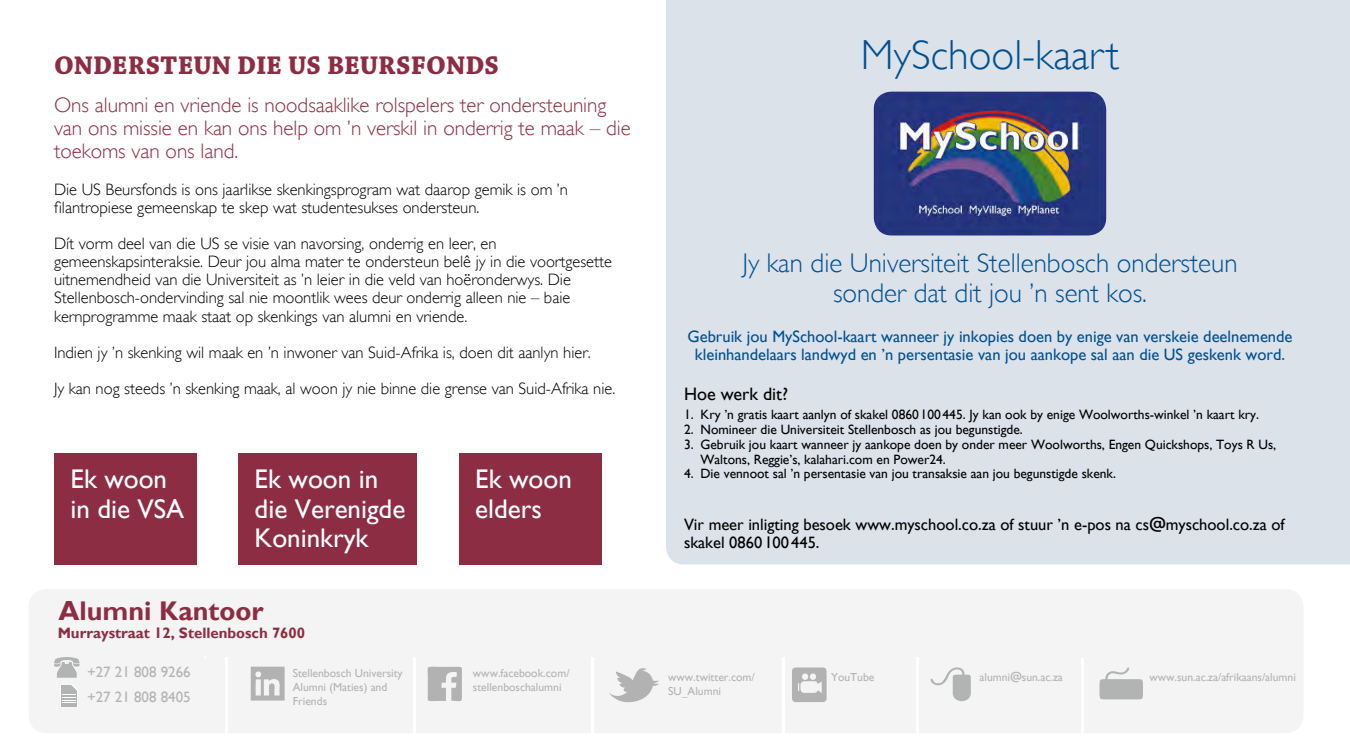
<style>
.page{position:relative;width:1350px;height:750px;background:#fff}
.page>*{position:absolute;margin:0;border:0;box-sizing:border-box;transform-origin:0 0}
.t1{font:300 42px "Gill Sans";color:#005092}
.t2{font:300 27px/29.7px "Gill Sans";color:#005092;text-align:center}
.t3{font:27px/29.7px "Gill Sans";color:#fff}
.t4{font:700 27px "Chaparral Pro";color:#8d2d43}
.t5{font:700 27px "Gill Sans";color:#8d2d43}
.t6{font:300 21px/23.1px "Gill Sans";color:#8d2d43}
.t7{font:18px "Gill Sans";color:#000}
.t8{font:300 16.5px/18.1px "Gill Sans";color:#000}
.t9{font:16.5px/18.1px "Gill Sans";color:#005092;text-align:center}
.t10{font:16.5px/18.1px "Gill Sans";color:#000}
.t11{font:700 15px "Gill Sans";color:#8d2d43}
.t12{font:15px/25.5px "Gill Sans";color:#b2b3b3}
.t13{font:13.5px/14.9px "Gill Sans";color:#000}
.t14{font:11.7px/14px "Gill Sans";color:#b2b3b3}
</style>
<div class="page">
<div style="left:666px;top:0;width:684px;height:564px;background:#dce2e9"></div>
<img style="left:874px;top:92px;width:232px;height:144px">
<div style="left:28px;top:589px;width:1276px;height:144px;background:#f4f4f4;border-radius:18px"></div>
<div style="left:54px;top:453px;width:142px;height:111px;background:#8d2d43"></div>
<div style="left:459px;top:453px;width:142px;height:111px;background:#8d2d43"></div>
<div style="left:238px;top:453px;width:179px;height:111px;background:#8d2d43"></div>
<hr style="left:592px;top:657px;width:2px;height:93px;background:#fff">
<hr style="left:782px;top:657px;width:2px;height:93px;background:#fff">
<hr style="left:916px;top:657px;width:2px;height:93px;background:#fff">
<hr style="left:414px;top:658px;width:2px;height:92px;background:#fff">
<svg style="left:427px;top:666px;width:35px;height:35px"></svg>
<svg style="left:609px;top:668px;width:50px;height:34px"></svg>
<svg style="left:250px;top:667px;width:35px;height:34px"></svg>
<svg style="left:1100px;top:667px;width:43px;height:32px"></svg>
<hr style="left:1081px;top:659px;width:2px;height:91px;background:#fff">
<svg style="left:54px;top:657px;width:26px;height:51px"></svg>
<hr style="left:225px;top:657px;width:2px;height:93px;background:#fff">
<svg style="left:931px;top:667px;width:40px;height:34px"></svg>
<svg style="left:792px;top:668px;width:35px;height:34px"></svg>
<h2 class="t4" style="left:54px;top:50px;width:447px">ONDERSTEUN DIE US BEURSFONDS</h2>
<p class="t6" style="left:54px;top:93px;width:578px">Ons alumni en vriende is noodsaaklike rolspelers ter ondersteuning van ons missie en kan ons help om ’n verskil in onderrig te maak – die toekoms van ons land.</p>
<p class="t8" style="left:54px;top:180px;width:515px">Die US Beursfonds is ons jaarlikse skenkingsprogram wat daarop gemik is om ’n filantropiese gemeenskap te skep wat studentesukses ondersteun.</p>
<p class="t8" style="left:54px;top:234px;width:560px">Dít vorm deel van die US se visie van navorsing, onderrig en leer, en gemeenskapsinteraksie. Deur jou alma mater te ondersteun belê jy in die voortgesette uitnemendheid van die Universiteit as ’n leier in die veld van hoëronderwys. Die Stellenbosch-ondervinding sal nie moontlik wees deur onderrig alleen nie – baie kernprogramme maak staat op skenkings van alumni en vriende.</p>
<p class="t8" style="left:54px;top:334px;width:563px;line-height:36.3px">Indien jy ’n skenking wil maak en ’n inwoner van Suid-Afrika is, doen dit aanlyn hier.<br>Jy kan nog steeds ’n skenking maak, al woon jy nie binne die grense van Suid-Afrika nie.</p>
<h2 class="t3" style="left:70px;top:464px;width:115px">Ek woon in die VSA</h2>
<h2 class="t3" style="left:475px;top:464px;width:98px">Ek woon elders</h2>
<h2 class="t3" style="left:255px;top:464px;width:152px">Ek woon in die Verenigde<br>Koninkryk</h2>
<h2 class="t5" style="left:58px;top:595px;width:207px">Alumni Kantoor</h2>
<p class="t11" style="left:58px;top:624px;width:249px">Murraystraat 12, Stellenbosch 7600</p>
<h1 class="t1" style="left:861px;top:31px;width:260px">MySchool-kaart</h1>
<h2 class="t2" style="left:742px;top:248px;width:497px">Jy kan die Universiteit Stellenbosch ondersteun sonder dat dit jou ’n sent kos.</h2>
<p class="t9" style="left:688px;top:328px;width:606px">Gebruik jou MySchool-kaart wanneer jy inkopies doen by enige van verskeie deelnemende kleinhandelaars landwyd en ’n persentasie van jou aankope sal aan die US geskenk word.</p>
<p class="t7" style="left:684px;top:383px;width:106px">Hoe werk dit?</p>
<p class="t13" style="left:684px;top:407px;width:577px">1. Kry ’n gratis kaart aanlyn of skakel 0860100445. Jy kan ook by enige Woolworths-winkel ’n kaart kry.</p>
<p class="t13" style="left:684px;top:422px;width:340px">2. Nomineer die Universiteit Stellenbosch as jou begunstigde.</p>
<p class="t13" style="left:700px;top:437px;width:577px;text-indent:-16px">3. Gebruik jou kaart wanneer jy aankope doen by onder meer Woolworths, Engen Quickshops, Toys R Us,<br>Waltons, Reggie’s, kalahari.com en Power24.</p>
<p class="t13" style="left:684px;top:466px;width:434px">4. Die vennoot sal ’n persentasie van jou transaksie aan jou begunstigde skenk.</p>
<p class="t10" style="left:684px;top:515px;width:602px">Vir meer inligting besoek www.myschool.co.za of stuur ’n e-pos na cs@myschool.co.za of skakel 0860 100445.</p>
<p class="t12" style="left:87px;top:659px;width:105px">+27 21 808 9266 +27 21 808 8405</p>
<p class="t14" style="left:831px;top:671px;width:45px">YouTube</p>
<p class="t14" style="left:980px;top:671px;width:85px">alumni@sun.ac.za</p>
<p class="t14" style="left:293px;top:667px;width:111px">Stellenbosch University<br>Alumni (Maties) and<br>Friends</p>
<p class="t14" style="left:1150px;top:670px;width:148px">www.sun.ac.za/afrikaans/alumni</p>
<p class="t14" style="left:473px;top:667px;width:98px">www.facebook.com/ stellenboschalumni</p>
<p class="t14" style="left:668px;top:670px;width:88px">www.twitter.com/<br>SU_Alumni</p>
</div>
